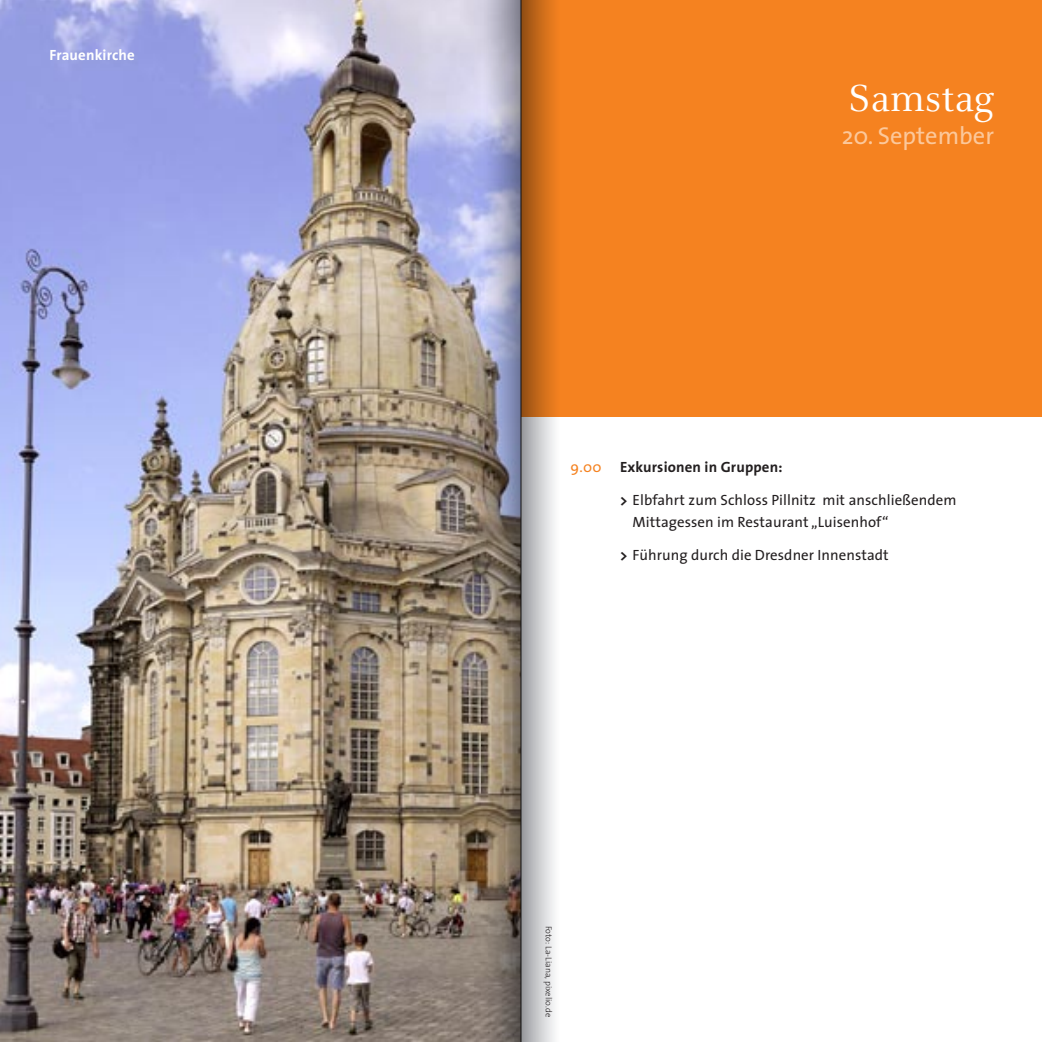
<style>
.page{position:relative;width:1042px;height:1042px;background:#fff}
.page>*{position:absolute;margin:0;border:0;box-sizing:border-box;transform-origin:0 0}
.t1{font:42px "Celeste";color:#fff}
.t2{font:24.5px "The Sans";color:#fcc89b}
.t3{font:14.88px/21.9px "The Sans";letter-spacing:.005em;color:#231f20}
.t4{font:700 14.88px "The Sans";letter-spacing:.01em;color:#231f20}
.t5{font:700 14.88px "The Sans";letter-spacing:.01em;color:#fff}
.t6{font:14.88px "The Sans";color:#f58220}
.t7{font:300 8.75px "The Sans";letter-spacing:.005em;color:#231f20}
.s1{font-weight:700}
</style>
<div class="page">
<img style="left:0;top:0;width:481px;height:1042px">
<div style="left:521px;top:0;width:521px;height:417px;background:#f58220"></div>
<svg style="left:481px;top:0;width:40px;height:1042px;background:#958e92"></svg>
<svg style="left:521px;top:0;width:34px;height:1042px;background:#bf9d80"></svg>
<p class="t5" style="left:50px;top:43px;width:87px">Frauenkirche</p>
<h1 class="t1" style="left:848px;top:77px;width:148px">Samstag</h1>
<h2 class="t2" style="left:842px;top:115px;width:154px">20. September</h2>
<p class="t6" style="left:570px;top:455px;width:32px">9.00</p>
<p class="t4" style="left:620px;top:455px;width:164px">Exkursionen in G ruppen:</p>
<p class="t3" style="left:632px;top:489px;width:325px;text-indent:-12px"><span class="s1">&gt;</span> Elbfahrt zum Schloss Pillnitz mit anschließendem<br>Mittagessen im Restaurant „Luisenhof“</p>
<p class="t3" style="left:620px;top:543px;width:270px"><span class="s1">&gt;</span> Führung durch die Dresdner Innenstadt</p>
<p class="t7" style="left:556px;top:925px;width:93px;rotate:90deg">Foto: La-Liana, pixelio.de</p>
</div>
